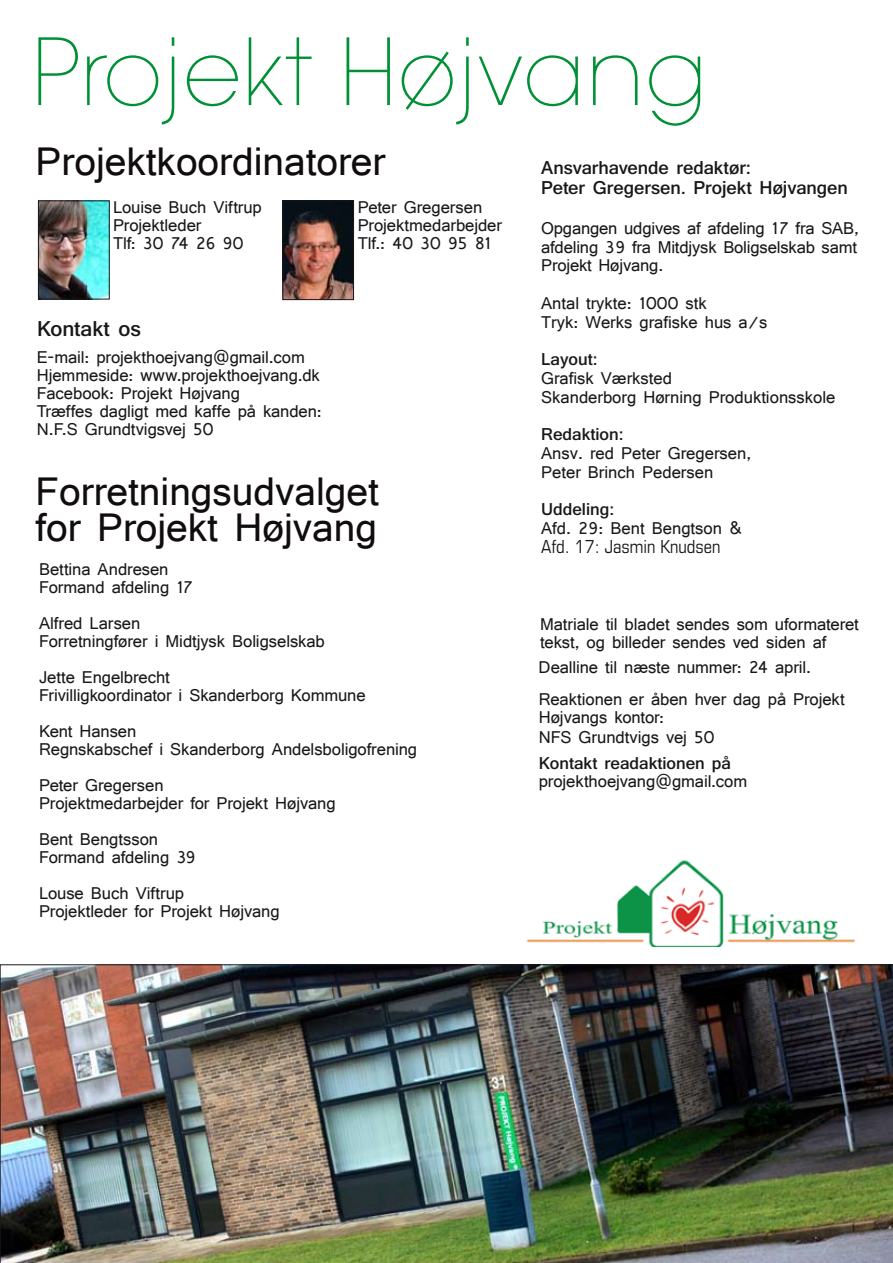
<style>
.page{position:relative;width:893px;height:1263px;background:#fff}
.page>*{position:absolute;margin:0;border:0;box-sizing:border-box;transform-origin:0 0}
.t1{font:200 91.5px "Avant Garde";letter-spacing:.01em;color:#009036}
.t2{font:42px/36px "Shruti";color:#110c0d}
.t3{font:700 22.5px "Shruti";letter-spacing:-.005em;color:#1a171b}
.t4{font:700 19.5px/20.1px "Shruti";letter-spacing:-.005em;color:#1a171b}
.t5{font:18px/18px "Shruti";letter-spacing:-.005em;color:#1a171b}
.t6{font:700 18px "Shruti";color:#1a171b}
.t7{font:condensed 18px "Eurostile";color:#1a171b}
</style>
<div class="page">
<img style="left:40px;top:203px;width:67px;height:94px">
<div style="left:38px;top:201px;width:71px;height:98px;border:1px solid #1a171b"></div>
<img style="left:285px;top:203px;width:67px;height:95px">
<div style="left:283px;top:201px;width:71px;height:99px;border:1px solid #1a171b"></div>
<img style="left:526px;top:860px;width:329px;height:86px">
<img style="left:0;top:964px;width:893px;height:299px">
<h1 class="t1" style="left:32px;top:18px;width:676px">Projekt Højvang</h1>
<h2 class="t2" style="left:36px;top:142px;width:351px">Projektkoordinatorer</h2>
<p class="t5" style="left:113px;top:198px;width:150px">Louise Buch Viftrup<br>Projektleder<br>Tlf: 30 74 26 90</p>
<p class="t5" style="left:358px;top:198px;width:146px">Peter Gregersen<br>Projektmedarbejder<br>Tlf.: 40 30 95 81</p>
<p class="t4" style="left:541px;top:158px;width:308px">Ansvarhavende redaktør:<br>Peter Gregersen. Projekt Højvangen</p>
<p class="t5" style="left:541px;top:218px;width:319px;line-height:18.8px;text-align:justify">Opgangen udgives af afdeling 17 fra SAB, afdeling 39 fra Mitdjysk Boligselskab samt Projekt Højvang.</p>
<p class="t5" style="left:541px;top:293px;width:228px;line-height:18.8px">Antal trykte: 1000 stk<br>Tryk: Werks grafiske hus a/s</p>
<p class="t6" style="left:541px;top:348px;width:58px">Layout:</p>
<p class="t5" style="left:541px;top:368px;width:296px;line-height:18.8px">Grafisk Værksted<br>Skanderborg Hørning Produktionsskole</p>
<p class="t6" style="left:541px;top:423px;width:84px">Redaktion:</p>
<p class="t5" style="left:541px;top:443px;width:212px;line-height:18.8px">Ansv. red Peter Gregersen,<br>Peter Brinch Pedersen</p>
<p class="t6" style="left:541px;top:498px;width:75px">Uddeling:</p>
<p class="t5" style="left:541px;top:519px;width:203px">Afd. 29: Bent Bengtson &amp;</p>
<p class="t7" style="left:541px;top:535px;width:181px">Afd. 17: Jasmin Knudsen</p>
<p class="t3" style="left:37px;top:315px;width:106px">Kontakt os</p>
<p class="t5" style="left:37px;top:348px;width:286px">E-mail: projekthoejvang@gmail.com<br>Hjemmeside: www.projekthoejvang.dk<br>Facebook: Projekt Højvang<br>Træffes dagligt med kaffe på kanden:<br>N.F.S Grundtvigsvej 50</p>
<h2 class="t2" style="left:36px;top:472px;width:345px">Forretningsudvalget for Projekt Højvang</h2>
<p class="t5" style="left:39px;top:560px;width:155px">Bettina Andresen<br>Formand afdeling 17</p>
<p class="t5" style="left:39px;top:614px;width:287px">Alfred Larsen<br>Forretningfører i Midtjysk Boligselskab</p>
<p class="t5" style="left:39px;top:668px;width:328px">Jette Engelbrecht<br>Frivilligkoordinator i Skanderborg Kommune</p>
<p class="t5" style="left:39px;top:722px;width:380px">Kent Hansen<br>Regnskabschef i Skanderborg Andelsboligofrening</p>
<p class="t5" style="left:39px;top:776px;width:298px">Peter Gregersen<br>Projektmedarbejder for Projekt Højvang</p>
<p class="t5" style="left:39px;top:830px;width:158px">Bent Bengtsson<br>Formand afdeling 39</p>
<p class="t5" style="left:39px;top:884px;width:242px">Louse Buch Viftrup<br>Projektleder for Projekt Højvang</p>
<p class="t5" style="left:540px;top:614px;width:320px">Matriale til bladet sendes som uformateret tekst, og billeder sendes ved siden af</p>
<p class="t5" style="left:539px;top:651px;width:308px;line-height:32.1px">Dealline til næste nummer: 24 april.<br>Reaktionen er åben hver dag på Projekt</p>
<p class="t5" style="left:539px;top:707px;width:177px;line-height:20.1px">Højvangs kontor:<br>NFS Grundtvigs vej 50</p>
<p class="t6" style="left:539px;top:752px;width:194px">Kontakt readaktionen på</p>
<p class="t5" style="left:539px;top:772px;width:210px">projekthoejvang@gmail.com</p>
</div>
